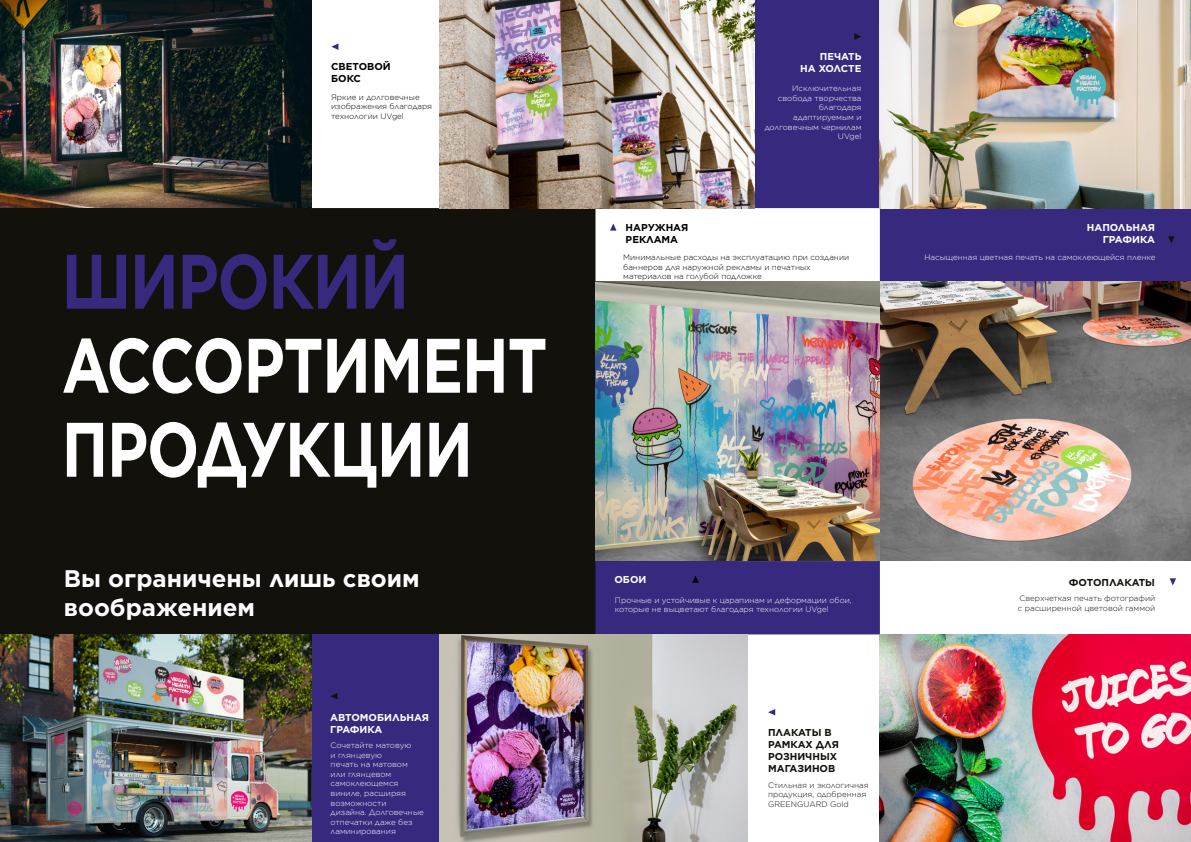
<style>
.page{position:relative;width:1191px;height:842px;background:#fff}
.page>*{position:absolute;margin:0;border:0;box-sizing:border-box;transform-origin:0 0}
.t1{font:700 77px/84px "Gotham";letter-spacing:-.02em;color:#fff;scale:.8 1}
.t2{font:700 77px "Gotham";letter-spacing:-.02em;color:#372a7e;scale:.8 1}
.t3{font:700 24px/28.8px "Gotham";color:#fff}
.t4{font:700 10px/12px "Gotham";color:#fff;text-align:right}
.t5{font:700 10px/12px "Gotham";color:#12110c}
.t6{font:700 10px/12px "Gotham";color:#000}
.t7{font:300 8px/9.6px "Gotham";color:#fff}
.t8{font:300 8px/9.6px "Gotham";color:#000}
.t9{font:300 8px/9.6px "Gotham";color:#12110c}
</style>
<div class="page">
<div style="left:0;top:207px;width:595px;height:427px;background:#12110c"></div>
<div style="left:595px;top:561px;width:285px;height:73px;background:#372a7e;border:1px solid #372a7e"></div>
<div style="left:595px;top:208px;width:285px;height:74px;background:#fff;border:1px solid #fff"></div>
<img style="left:0;top:0;width:311px;height:207px">
<img style="left:880px;top:634px;width:311px;height:208px">
<img style="left:595px;top:281px;width:596px;height:280px">
<img style="left:440px;top:0;width:314px;height:208px">
<img style="left:0;top:634px;width:311px;height:208px">
<img style="left:440px;top:634px;width:307px;height:208px">
<svg style="left:768px;top:709px;width:7px;height:6px"></svg>
<svg style="left:610px;top:223px;width:6px;height:8px"></svg>
<svg style="left:1169px;top:578px;width:7px;height:7px"></svg>
<img style="left:754px;top:0;width:437px;height:281px">
<svg style="left:311px;top:0;width:129px;height:208px"></svg>
<svg style="left:692px;top:576px;width:6px;height:7px"></svg>
<div style="left:311px;top:634px;width:129px;height:208px;background:#372a7e"></div>
<p class="t6" style="left:331px;top:61px;width:61px">СВЕТОВОЙ<br>БОКС</p>
<p class="t8" style="left:331px;top:92px;width:102px">Яркие и долговечные изображения благодаря технологии UVgel</p>
<h1 class="t2" style="left:62px;top:230px;width:435px">ШИРОКИЙ</h1>
<h1 class="t1" style="left:62px;top:323px;width:608px">АССОРТИМЕНТ<br>ПРОДУКЦИИ</h1>
<h2 class="t3" style="left:64px;top:564px;width:357px">Вы ограничены лишь своим воображением</h2>
<p class="t4" style="left:330px;top:711px;width:101px;text-align:left">АВТОМОБИЛЬНАЯ<br>ГРАФИКА</p>
<p class="t7" style="left:331px;top:740px;width:95px">Сочетайте матовую<br>и глянцевую<br>печать на матовом или глянцевом самоклеющемся виниле, расширяя возможности дизайна. Долговечные отпечатки даже без ламинирования</p>
<p class="t4" style="left:800px;top:50px;width:63px">ПЕЧАТЬ<br>НА ХОЛСТЕ</p>
<p class="t6" style="left:625px;top:222px;width:64px">НАРУЖНАЯ<br>РЕКЛАМА</p>
<p class="t7" style="left:764px;top:83px;width:98px;text-align:right">Исключительная свобода творчества благодаря адаптируемым и долговечным чернилам<br>UVgel</p>
<p class="t8" style="left:623px;top:252px;width:227px">Минимальные расходы на эксплуатацию при создании баннеров для наружной рекламы и печатных материалов на голубой подложке</p>
<p class="t4" style="left:1086px;top:222px;width:70px">НАПОЛЬНАЯ<br>ГРАФИКА</p>
<p class="t7" style="left:924px;top:252px;width:232px">Насыщенная цветная печать на самоклеющейся пленке</p>
<p class="t4" style="left:614px;top:574px;width:33px">ОБОИ</p>
<p class="t7" style="left:615px;top:595px;width:238px">Прочные и устойчивые к царапинам и деформации обои, которые не выцветают благодаря технологии UVgel</p>
<p class="t5" style="left:768px;top:726px;width:73px">ПЛАКАТЫ В<br>РАМКАХ ДЛЯ<br>РОЗНИЧНЫХ<br>МАГАЗИНОВ</p>
<p class="t9" style="left:768px;top:780px;width:102px">Стильная и экологичная продукция, одобренная<br>GREENGUARD Gold</p>
<p class="t5" style="left:1068px;top:577px;width:88px">ФОТОПЛАКАТЫ</p>
<p class="t9" style="left:1017px;top:593px;width:139px">Сверхчеткая печать фотографий с расширенной цветовой гаммой</p>
</div>
